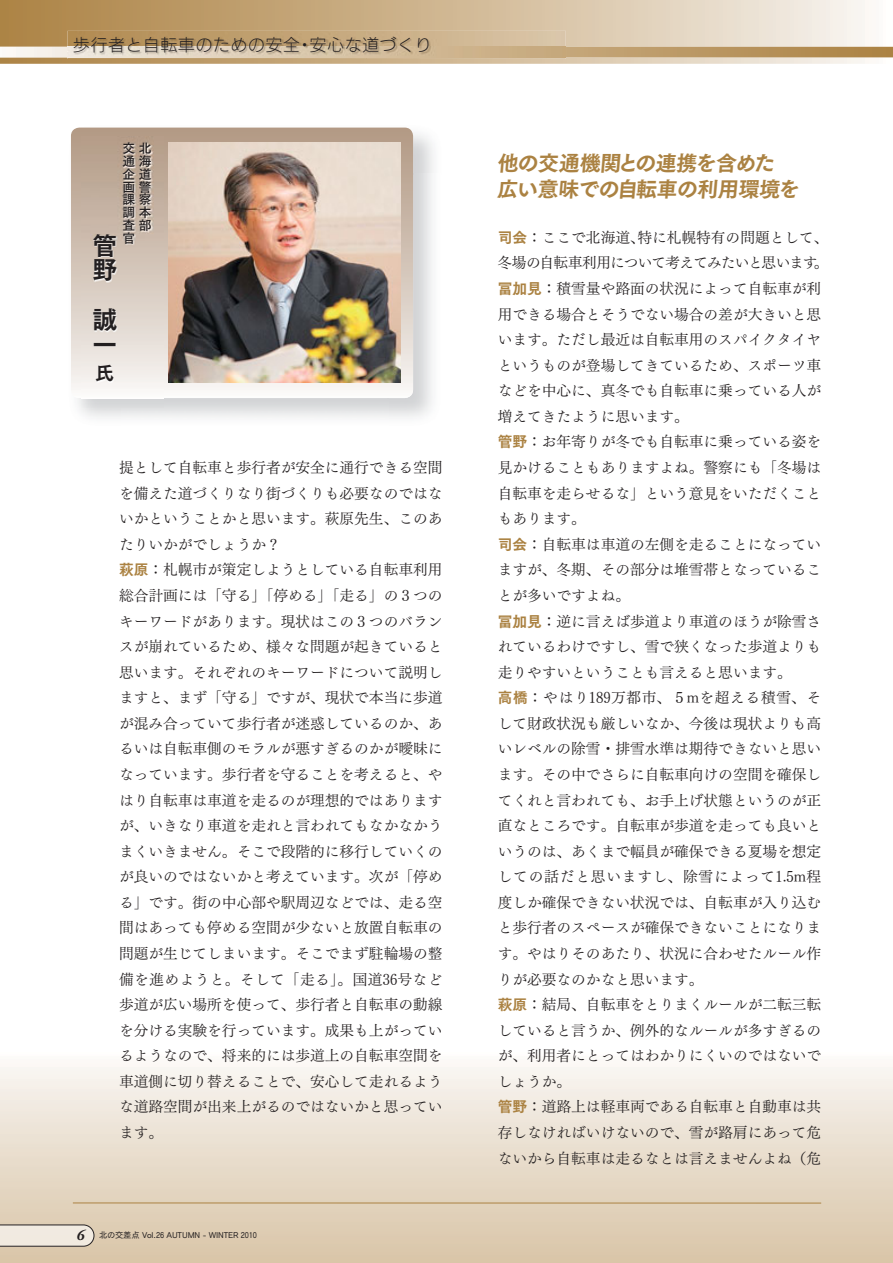
<style>
.page{position:relative;width:893px;height:1263px;background:#fff}
.page>*{position:absolute;margin:0;border:0;box-sizing:border-box;transform-origin:0 0}
.t1{font:24.75px/24.8px "Tsuku Go Pro E 90 msp RKSJ H";color:#231f20}
.t2{font:21px/25.7px "Tsuku Go Pro E 90 msp RKSJ H";letter-spacing:-.01em;color:#ab8242}
.t3{font:18.75px "Tsuku Go Pro E 90 msp RKSJ H";color:#231f20}
.t4{font:16.5px "New Rodin Pro L 90 msp RKSJ H";letter-spacing:.06em;color:#231f20}
.t5{font:14.7px/25.7px "Tsuku Min Pro R 90 msp RKSJ H";color:#231f20}
.t6{font:12.75px/12.8px "Tsuku Go Pro B 90 msp RKSJ H";color:#231f20;text-align:justify}
.t7{font:8.25px "Cezanne Pro M 90 msp RKSJ H";letter-spacing:-.01em;color:#231f20}
.s1{font-family:"Tsuku Go Pro E 90 msp RKSJ H";color:#ab8242}
.s2{font-family:"Adobe Garamond Pro";font-weight:700;font-style:italic;font-size:15px}
</style>
<div class="page">
<svg style="left:0;top:1066px;width:892px;height:197px;background:#e8dccb"></svg>
<svg style="left:0;top:0;width:893px;height:64px;background:#d4be9d"></svg>
<svg style="left:0;top:47px;width:893px;height:10px;background:#c2a476"></svg>
<img style="left:67px;top:31px;width:499px;height:28px">
<img style="left:67px;top:47px;width:499px;height:10px">
<svg style="left:892px;top:1050px;width:1px;height:213px"></svg>
<hr style="left:73px;top:1202px;width:748px;height:1px;background:#ab8242">
<svg style="left:71px;top:128px;width:342px;height:270px"></svg>
<img style="left:169px;top:142px;width:231px;height:241px">
<img style="left:82px;top:137px;width:81px;height:271px">
<svg style="left:0;top:1224px;width:94px;height:23px;background:#ddd6cc"></svg>
<p class="t4" style="left:73px;top:39px;width:360px">歩行者と自転車のための安全・安心な道づくり</p>
<p class="t6" style="left:122px;top:144px;width:30px">交北通海企道画警課察調本査部官</p>
<h1 class="t1" style="left:92px;top:236px;width:26px">管野</h1>
<h1 class="t1" style="left:92px;top:310px;width:26px">誠一</h1>
<p class="t3" style="left:95px;top:366px;width:19px">氏</p>
<p class="t5" style="left:119px;top:457px;width:325px">提として自転車と歩行者が安全に通行できる空間を備えた道づくりなり街づくりも必要なのではないかということかと思います。萩原先生、このあたりいかがでしょうか？<br><span class="s1">萩原</span>：札幌市が策定しようとしている自転車利用総合計画には「守る」「停める」「走る」の３つのキーワードがあります。現状はこの３つのバランスが崩れているため、様々な問題が起きていると思います。それぞれのキーワードについて説明しますと、まず「守る」ですが、現状で本当に歩道が混み合っていて歩行者が迷惑しているのか、あるいは自転車側のモラルが悪すぎるのかが曖昧になっています。歩行者を守ることを考えると、やはり自転車は車道を走るのが理想的ではありますが、いきなり車道を走れと言われてもなかなかうまくいきません。そこで段階的に移行していくのが良いのではないかと考えています。次が「停める」です。街の中心部や駅周辺などでは、走る空間はあっても停める空間が少ないと放置自転車の問題が生じてしまいます。そこでまず駐輪場の整備を進めようと。そして「走る」。国道36号など歩道が広い場所を使って、歩行者と自転車の動線を分ける実験を行っています。成果も上がっているようなので、将来的には歩道上の自転車空間を車道側に切り替えることで、安心して走れるような道路空間が出来上がるのではないかと思っています。</p>
<p class="t7" style="left:76px;top:1232px;width:182px"><span class="s2">6</span> 北の交差点 Vol.26 AUTUMN - WINTER 2010</p>
<h2 class="t2" style="left:497px;top:153px;width:306px">他の交通機関との連携を含めた広い意味での自転車の利用環境を</h2>
<p class="t5" style="left:498px;top:226px;width:333px"><span class="s1">司会</span>：ここで北海道、特に札幌特有の問題として、冬場の自転車利用について考えてみたいと思います。<span class="s1">冨加見</span>：積雪量や路面の状況によって自転車が利用できる場合とそうでない場合の差が大きいと思います。ただし最近は自転車用のスパイクタイヤというものが登場してきているため、スポーツ車などを中心に、真冬でも自転車に乗っている人が増えてきたように思います。<br><span class="s1">管野</span>：お年寄りが冬でも自転車に乗っている姿を見かけることもありますよね。警察にも「冬場は自転車を走らせるな」という意見をいただくこともあります。<br><span class="s1">司会</span>：自転車は車道の左側を走ることになっていますが、冬期、その部分は堆雪帯となっていることが多いですよね。<br><span class="s1">冨加見</span>：逆に言えば歩道より車道のほうが除雪されているわけですし、雪で狭くなった歩道よりも走りやすいということも言えると思います。<br><span class="s1">高橋</span>：やはり189万都市、５mを超える積雪、そして財政状況も厳しいなか、今後は現状よりも高いレベルの除雪・排雪水準は期待できないと思います。その中でさらに自転車向けの空間を確保してくれと言われても、お手上げ状態というのが正直なところです。自転車が歩道を走っても良いというのは、あくまで幅員が確保できる夏場を想定しての話だと思いますし、除雪によって1.5m程度しか確保できない状況では、自転車が入り込むと歩行者のスペースが確保できないことになります。やはりそのあたり、状況に合わせたルール作りが必要なのかなと思います。<br><span class="s1">萩原</span>：結局、自転車をとりまくルールが二転三転していると言うか、例外的なルールが多すぎるのが、利用者にとってはわかりにくいのではないでしょうか。<br><span class="s1">管野</span>：道路上は軽車両である自転車と自動車は共存しなければいけないので、雪が路肩にあって危ないから自転車は走るなとは言えませんよね（危</p>
</div>
